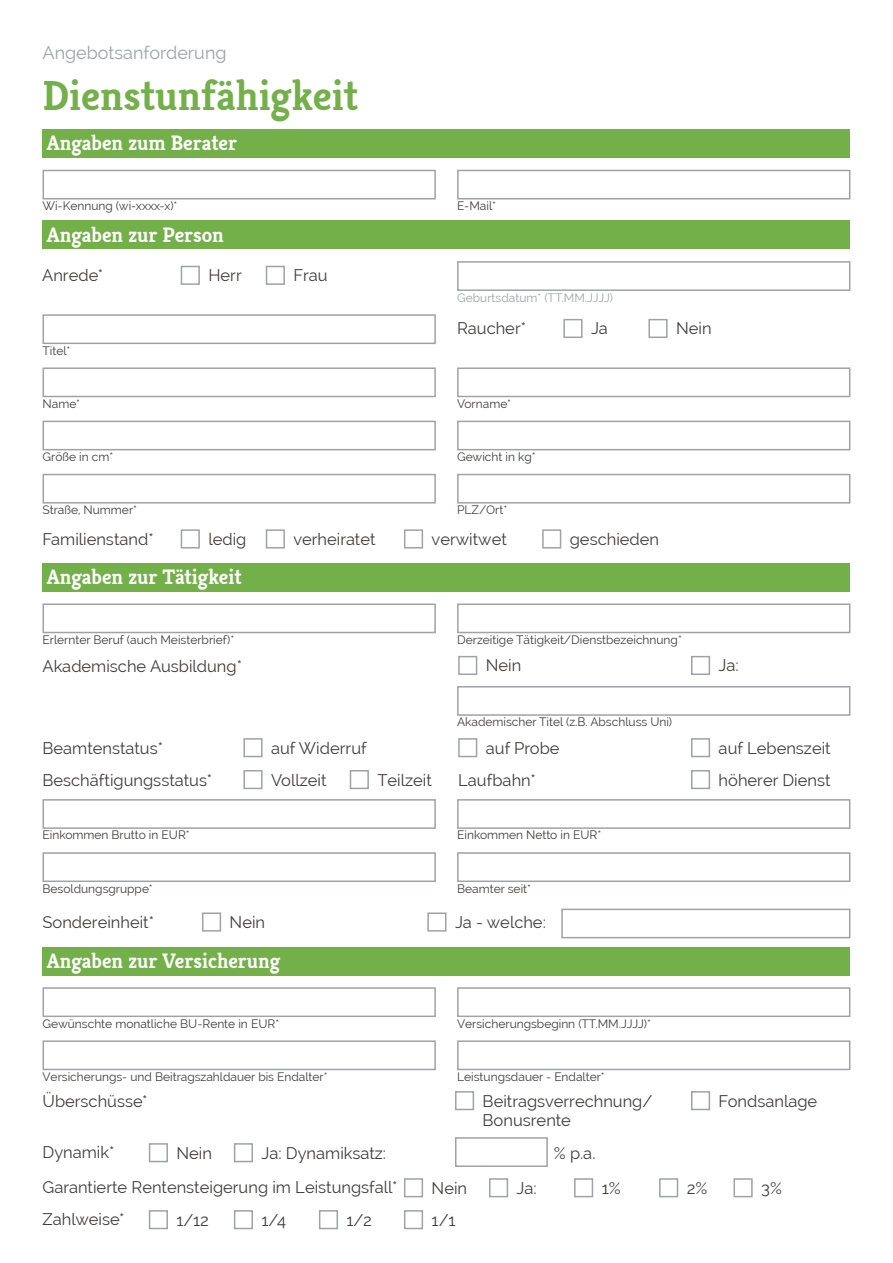
<style>
.page{position:relative;width:893px;height:1263px;background:#fff}
.page>*{position:absolute;margin:0;border:0;box-sizing:border-box;transform-origin:0 0}
.t1{font:700 42px "Kreon";color:#74b04a}
.t2{font:700 21px "Kreon";color:#fff}
.t3{font:18px "Raleway";color:#9fa3a5}
.t4{font:16.5px/32px "Raleway";color:#403e3d}
.t5{font:12px "Raleway";color:#403e3d}
.t6{font:12px "Raleway";color:#9fa3a5}
</style>
<div class="page">
<div style="left:43px;top:129px;width:807px;height:29px;background:#74b04a"></div>
<div style="left:43px;top:563px;width:807px;height:28px;background:#74b04a"></div>
<div style="left:43px;top:947px;width:807px;height:28px;background:#74b04a"></div>
<div style="left:43px;top:221px;width:807px;height:28px;background:#74b04a"></div>
<div style="left:43px;top:170px;width:393px;height:29px;background:#fff;border:2px solid #9fa3a5"></div>
<div style="left:43px;top:603px;width:393px;height:30px;background:#fff;border:2px solid #9fa3a5"></div>
<div style="left:43px;top:799px;width:393px;height:30px;background:#fff;border:2px solid #9fa3a5"></div>
<div style="left:43px;top:852px;width:393px;height:30px;background:#fff;border:2px solid #9fa3a5"></div>
<div style="left:43px;top:987px;width:393px;height:30px;background:#fff;border:2px solid #9fa3a5"></div>
<div style="left:43px;top:1040px;width:393px;height:30px;background:#fff;border:2px solid #9fa3a5"></div>
<div style="left:43px;top:314px;width:393px;height:30px;background:#fff;border:2px solid #9fa3a5"></div>
<div style="left:457px;top:170px;width:393px;height:29px;background:#fff;border:2px solid #9fa3a5"></div>
<div style="left:457px;top:367px;width:393px;height:30px;background:#fff;border:2px solid #9fa3a5"></div>
<div style="left:457px;top:261px;width:393px;height:30px;background:#fff;border:2px solid #9fa3a5"></div>
<div style="left:181px;top:266px;width:19px;height:19px;background:#fff;border:2px solid #9fa3a5"></div>
<div style="left:458px;top:656px;width:19px;height:19px;background:#fff;border:2px solid #9fa3a5"></div>
<div style="left:455px;top:1091px;width:19px;height:19px;background:#fff;border:2px solid #9fa3a5"></div>
<div style="left:266px;top:266px;width:19px;height:19px;background:#fff;border:2px solid #9fa3a5"></div>
<div style="left:563px;top:319px;width:20px;height:19px;background:#fff;border:2px solid #9fa3a5"></div>
<div style="left:181px;top:529px;width:19px;height:19px;background:#fff;border:2px solid #9fa3a5"></div>
<div style="left:648px;top:319px;width:20px;height:19px;background:#fff;border:2px solid #9fa3a5"></div>
<div style="left:266px;top:529px;width:19px;height:19px;background:#fff;border:2px solid #9fa3a5"></div>
<div style="left:43px;top:367px;width:393px;height:30px;background:#fff;border:2px solid #9fa3a5"></div>
<div style="left:457px;top:421px;width:393px;height:29px;background:#fff;border:2px solid #9fa3a5"></div>
<div style="left:43px;top:421px;width:393px;height:29px;background:#fff;border:2px solid #9fa3a5"></div>
<div style="left:457px;top:474px;width:393px;height:30px;background:#fff;border:2px solid #9fa3a5"></div>
<div style="left:43px;top:474px;width:393px;height:30px;background:#fff;border:2px solid #9fa3a5"></div>
<div style="left:404px;top:529px;width:19px;height:19px;background:#fff;border:2px solid #9fa3a5"></div>
<div style="left:542px;top:529px;width:19px;height:19px;background:#fff;border:2px solid #9fa3a5"></div>
<div style="left:457px;top:603px;width:393px;height:30px;background:#fff;border:2px solid #9fa3a5"></div>
<div style="left:457px;top:799px;width:393px;height:30px;background:#fff;border:2px solid #9fa3a5"></div>
<div style="left:457px;top:852px;width:393px;height:30px;background:#fff;border:2px solid #9fa3a5"></div>
<div style="left:561px;top:909px;width:289px;height:29px;background:#fff;border:2px solid #9fa3a5"></div>
<div style="left:457px;top:987px;width:393px;height:30px;background:#fff;border:2px solid #9fa3a5"></div>
<div style="left:457px;top:1040px;width:393px;height:30px;background:#fff;border:2px solid #9fa3a5"></div>
<div style="left:457px;top:686px;width:393px;height:30px;background:#fff;border:2px solid #9fa3a5"></div>
<div style="left:691px;top:656px;width:19px;height:19px;background:#fff;border:2px solid #9fa3a5"></div>
<div style="left:691px;top:1091px;width:19px;height:19px;background:#fff;border:2px solid #9fa3a5"></div>
<div style="left:243px;top:738px;width:20px;height:19px;background:#fff;border:2px solid #9fa3a5"></div>
<div style="left:243px;top:770px;width:20px;height:19px;background:#fff;border:2px solid #9fa3a5"></div>
<div style="left:202px;top:912px;width:19px;height:20px;background:#fff;border:2px solid #9fa3a5"></div>
<div style="left:458px;top:738px;width:19px;height:19px;background:#fff;border:2px solid #9fa3a5"></div>
<div style="left:350px;top:770px;width:19px;height:19px;background:#fff;border:2px solid #9fa3a5"></div>
<div style="left:427px;top:912px;width:19px;height:20px;background:#fff;border:2px solid #9fa3a5"></div>
<div style="left:149px;top:1143px;width:19px;height:19px;background:#fff;border:2px solid #9fa3a5"></div>
<div style="left:149px;top:1210px;width:19px;height:19px;background:#fff;border:2px solid #9fa3a5"></div>
<div style="left:404px;top:1178px;width:19px;height:19px;background:#fff;border:2px solid #9fa3a5"></div>
<div style="left:234px;top:1143px;width:19px;height:19px;background:#fff;border:2px solid #9fa3a5"></div>
<div style="left:455px;top:1137px;width:93px;height:30px;background:#fff;border:2px solid #9fa3a5"></div>
<div style="left:234px;top:1210px;width:19px;height:19px;background:#fff;border:2px solid #9fa3a5"></div>
<div style="left:489px;top:1178px;width:19px;height:19px;background:#fff;border:2px solid #9fa3a5"></div>
<div style="left:319px;top:1210px;width:19px;height:19px;background:#fff;border:2px solid #9fa3a5"></div>
<div style="left:574px;top:1178px;width:19px;height:19px;background:#fff;border:2px solid #9fa3a5"></div>
<div style="left:404px;top:1210px;width:19px;height:19px;background:#fff;border:2px solid #9fa3a5"></div>
<div style="left:659px;top:1178px;width:19px;height:19px;background:#fff;border:2px solid #9fa3a5"></div>
<div style="left:691px;top:738px;width:19px;height:19px;background:#fff;border:2px solid #9fa3a5"></div>
<div style="left:733px;top:1178px;width:20px;height:19px;background:#fff;border:2px solid #9fa3a5"></div>
<div style="left:691px;top:770px;width:19px;height:19px;background:#fff;border:2px solid #9fa3a5"></div>
<h3 class="t3" style="left:43px;top:43px;width:185px">Angebotsanforderung</h3>
<h1 class="t1" style="left:43px;top:69px;width:317px">Dienstunfähigkeit</h1>
<h2 class="t2" style="left:47px;top:130px;width:192px">Angaben zum Berater</h2>
<p class="t5" style="left:43px;top:199px;width:136px">Wi-Kennung (wi-xxxx-x)*</p>
<h2 class="t2" style="left:47px;top:221px;width:179px">Angaben zur Person</h2>
<h3 class="t4" style="left:42px;top:259px;width:63px">Anrede*</h3>
<p class="t5" style="left:43px;top:343px;width:29px">Titel*</p>
<p class="t5" style="left:43px;top:397px;width:39px">Name*</p>
<h3 class="t4" style="left:208px;top:259px;width:35px">Herr</h3>
<h3 class="t4" style="left:293px;top:259px;width:36px">Frau</h3>
<p class="t5" style="left:457px;top:199px;width:40px">E-Mail*</p>
<p class="t6" style="left:457px;top:290px;width:158px">Geburtsdatum* (TT.MM.JJJJ)</p>
<h3 class="t4" style="left:591px;top:313px;width:18px">Ja</h3>
<h3 class="t4" style="left:457px;top:313px;width:71px">Raucher*</h3>
<p class="t5" style="left:457px;top:397px;width:55px">Vorname*</p>
<p class="t5" style="left:43px;top:450px;width:72px">Größe in cm*</p>
<p class="t5" style="left:457px;top:450px;width:80px">Gewicht in kg*</p>
<p class="t5" style="left:43px;top:503px;width:96px">Straße, Nummer*</p>
<p class="t5" style="left:457px;top:503px;width:52px">PLZ/Ort*</p>
<h3 class="t4" style="left:43px;top:523px;width:113px">Familienstand*</h3>
<h3 class="t4" style="left:208px;top:523px;width:40px">ledig</h3>
<h2 class="t2" style="left:47px;top:563px;width:196px">Angaben zur Tätigkeit</h2>
<h3 class="t4" style="left:293px;top:523px;width:84px">verheiratet</h3>
<h3 class="t4" style="left:432px;top:523px;width:77px">verwitwet</h3>
<h3 class="t4" style="left:570px;top:523px;width:91px">geschieden</h3>
<h3 class="t4" style="left:676px;top:313px;width:37px">Nein</h3>
<p class="t5" style="left:43px;top:633px;width:193px">Erlernter Beruf (auch Meisterbrief)*</p>
<p class="t5" style="left:457px;top:633px;width:226px">Derzeitige Tätigkeit/Dienstbezeichnung*</p>
<h3 class="t4" style="left:43px;top:650px;width:201px">Akademische Ausbildung*</h3>
<h3 class="t4" style="left:486px;top:650px;width:37px">Nein</h3>
<h3 class="t4" style="left:719px;top:650px;width:22px">Ja:</h3>
<p class="t5" style="left:457px;top:715px;width:217px">Akademischer Titel (z.B. Abschluss Uni)</p>
<h3 class="t4" style="left:43px;top:732px;width:171px">Beamtenstatus*<br>Beschäftigungsstatus*</h3>
<h3 class="t4" style="left:271px;top:732px;width:97px">auf Widerruf<br>Vollzeit</h3>
<h3 class="t4" style="left:377px;top:764px;width:56px">Teilzeit</h3>
<h3 class="t4" style="left:486px;top:732px;width:75px">auf Probe</h3>
<h3 class="t4" style="left:719px;top:732px;width:114px">auf Lebenszeit</h3>
<h3 class="t4" style="left:458px;top:764px;width:79px">Laufbahn*</h3>
<h3 class="t4" style="left:719px;top:764px;width:113px">höherer Dienst</h3>
<p class="t5" style="left:43px;top:828px;width:149px">Einkommen Brutto in EUR*</p>
<p class="t5" style="left:457px;top:828px;width:146px">Einkommen Netto in EUR*</p>
<p class="t5" style="left:43px;top:881px;width:112px">Besoldungsgruppe*</p>
<p class="t5" style="left:457px;top:881px;width:75px">Beamter seit*</p>
<h3 class="t4" style="left:43px;top:906px;width:113px">Sondereinheit*</h3>
<h3 class="t4" style="left:230px;top:906px;width:37px">Nein</h3>
<h3 class="t4" style="left:455px;top:906px;width:92px">Ja - welche:</h3>
<h2 class="t2" style="left:47px;top:947px;width:235px">Angaben zur Versicherung</h2>
<p class="t5" style="left:43px;top:1016px;width:238px">Gewünschte monatliche BU-Rente in EUR*</p>
<p class="t5" style="left:457px;top:1016px;width:195px">Versicherungsbeginn (TT.MM.JJJJ)*</p>
<p class="t5" style="left:43px;top:1069px;width:287px">Versicherungs- und Beitragszahldauer bis Endalter*</p>
<p class="t5" style="left:457px;top:1069px;width:149px">Leistungsdauer - Endalter*</p>
<h3 class="t4" style="left:43px;top:1085px;width:107px">Überschüsse*</h3>
<h3 class="t4" style="left:483px;top:1091px;width:171px;line-height:19.8px">Beitragsverrechnung/<br>Bonusrente</h3>
<h3 class="t4" style="left:719px;top:1085px;width:100px">Fondsanlage</h3>
<h3 class="t4" style="left:43px;top:1136px;width:74px">Dynamik*</h3>
<h3 class="t4" style="left:261px;top:1137px;width:126px">Ja: Dynamiksatz:</h3>
<h3 class="t4" style="left:176px;top:1137px;width:37px">Nein</h3>
<h3 class="t4" style="left:554px;top:1137px;width:43px">% p.a.</h3>
<h3 class="t4" style="left:43px;top:1171px;width:357px">Garantierte Rentensteigerung im Leistungsfall*</h3>
<h3 class="t4" style="left:432px;top:1172px;width:37px">Nein</h3>
<h3 class="t4" style="left:517px;top:1172px;width:22px">Ja:</h3>
<h3 class="t4" style="left:602px;top:1172px;width:21px">1%</h3>
<h3 class="t4" style="left:687px;top:1172px;width:22px">2%</h3>
<h3 class="t4" style="left:761px;top:1172px;width:22px">3%</h3>
<h3 class="t4" style="left:43px;top:1203px;width:84px">Zahlweise*</h3>
<h3 class="t4" style="left:176px;top:1204px;width:34px">1/12</h3>
<h3 class="t4" style="left:261px;top:1204px;width:26px">1/4</h3>
<h3 class="t4" style="left:347px;top:1204px;width:27px">1/2</h3>
<h3 class="t4" style="left:432px;top:1204px;width:25px">1/1</h3>
</div>
